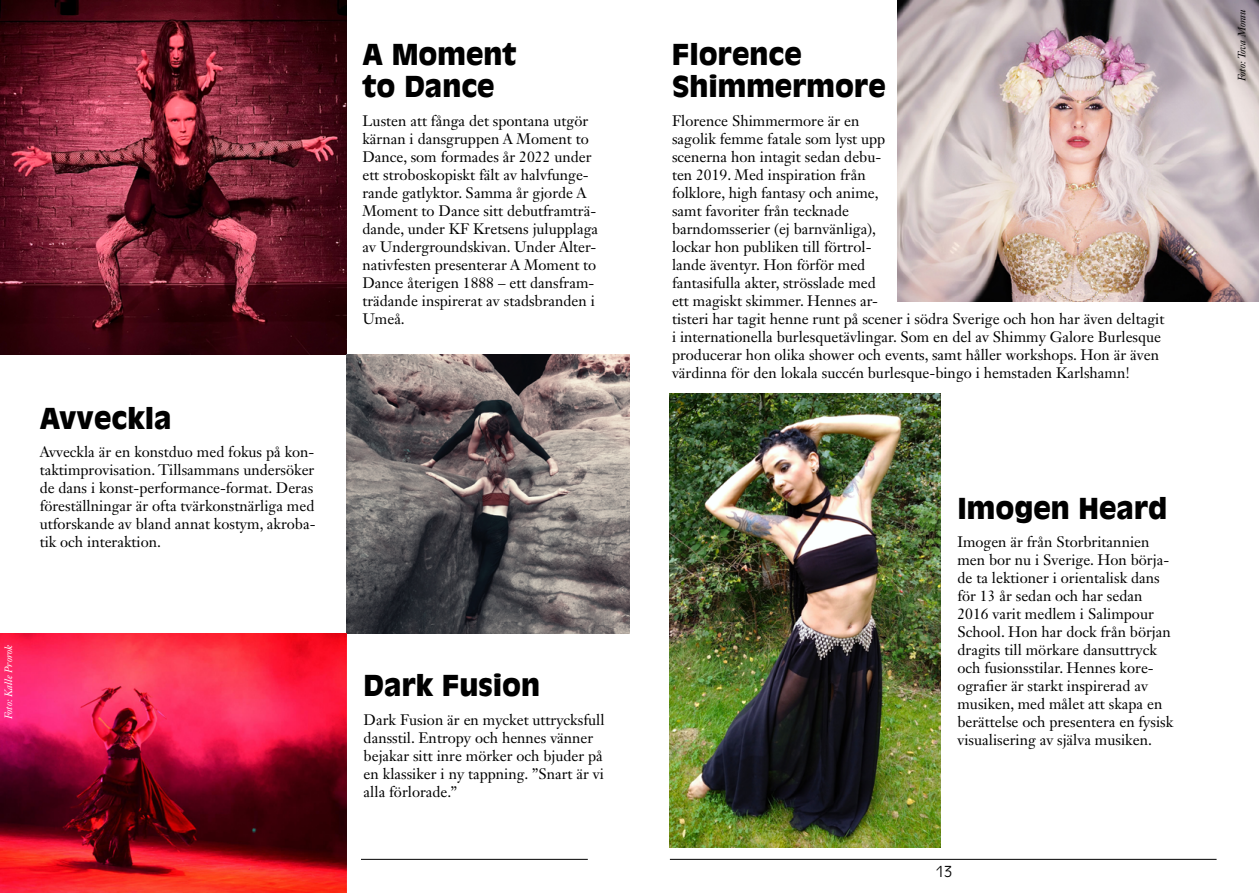
<style>
.page{position:relative;width:1259px;height:893px;background:#fff}
.page>*{position:absolute;margin:0;border:0;box-sizing:border-box;transform-origin:0 0}
.t1{font:900 28.5px/32.7px "Antique Olive Std";color:#000}
.t2{font:15px/18px "Janson Text LT Std";color:#000}
.t3{font:300 15px "Antique Olive Std";color:#000}
.t4{font:italic 10.5px "Janson Text LT Std";color:#fff}
.t5{font:italic 10.5px "Janson Text LT Std";color:#000}
</style>
<div class="page">
<hr style="left:41px;top:859px;width:547px;height:1px;background:#000">
<hr style="left:670px;top:859px;width:546px;height:1px;background:#000">
<img style="left:0;top:0;width:346px;height:355px">
<img style="left:347px;top:355px;width:282px;height:278px">
<img style="left:898px;top:0;width:361px;height:301px">
<img style="left:670px;top:394px;width:270px;height:453px">
<div style="left:333px;top:812px;width:27px;height:81px;background:#fff"></div>
<img style="left:0;top:633px;width:347px;height:260px">
<h1 class="t1" style="left:40px;top:402px;width:133px">Avveckla</h1>
<p class="t2" style="left:40px;top:443px;width:277px">Avveckla är en konstduo med fokus på kon&shy;taktimprovisation. Tillsammans undersöker de dans i konst-performance-format. Deras föreställningar är ofta tvärkonstnärliga med utforskande av bland annat kostym, akroba&shy;tik och interaktion.</p>
<p class="t4" style="left:2px;top:719px;width:76px;rotate:-90deg">Foto: Kalle Prorok</p>
<h1 class="t1" style="left:362px;top:38px;width:156px">A Moment to Dance</h1>
<p class="t2" style="left:362px;top:112px;width:237px">Lusten att fånga det spontana utgör kärnan i dansgruppen A Moment to Dance, som formades år 2022 under ett stroboskopiskt fält av halvfunge&shy;rande gatlyktor. Samma år gjorde A Moment to Dance sitt debutframträ&shy;dande, under KF Kretsens julupplaga av Undergroundskivan. Under Alter&shy;nativfesten presenterar A Moment to Dance återigen 1888 – ett dansfram&shy;trädande inspirerat av stadsbranden i Umeå.</p>
<h1 class="t1" style="left:364px;top:670px;width:178px">Dark Fusion</h1>
<p class="t2" style="left:364px;top:710px;width:242px">Dark Fusion är en mycket uttrycksfull dansstil. Entropy och hennes vänner bejakar sitt inre mörker och bjuder på en klassiker i ny tappning. ”Snart är vi alla förlorade.”</p>
<h1 class="t1" style="left:672px;top:38px;width:215px">Florence<br>Shimmermore</h1>
<p class="t2" style="left:672px;top:112px;width:494px">Florence Shimmermore är en<br>sagolik femme fatale som lyst upp<br>scenerna hon intagit sedan debu-<br>ten 2019. Med inspiration från<br>folklore, high fantasy och anime,<br>samt favoriter från tecknade<br>barndomsserier (ej barnvänliga),<br>lockar hon publiken till förtrol-<br>lande äventyr. Hon förför med<br>fantasifulla akter, strösslade med<br>ett magiskt skimmer. Hennes ar-<br>tisteri har tagit henne runt på scener i södra Sverige och hon har även deltagit i internationella burlesquetävlingar. Som en del av Shimmy Galore Burlesque producerar hon olika shower och events, samt håller workshops. Hon är även värdinna för den lokala succén burlesque-bingo i hemstaden Karlshamn!</p>
<h1 class="t1" style="left:957px;top:492px;width:211px">Imogen Heard</h1>
<p class="t2" style="left:957px;top:533px;width:217px">Imogen är från Storbritannien men bor nu i Sverige. Hon börja&shy;de ta lektioner i orientalisk dans för 13 år sedan och har sedan<br>2016 varit medlem i Salimpour<br>School. Hon har dock från början dragits till mörkare dansuttryck och fusionsstilar. Hennes kore&shy;ografier är starkt inspirerad av musiken, med målet att skapa en berättelse och presentera en fysisk visualisering av själva musiken.</p>
<p class="t3" style="left:936px;top:863px;width:18px">13</p>
<p class="t5" style="left:1235px;top:81px;width:73px;rotate:-90deg">Foto: Tova Morau</p>
</div>
